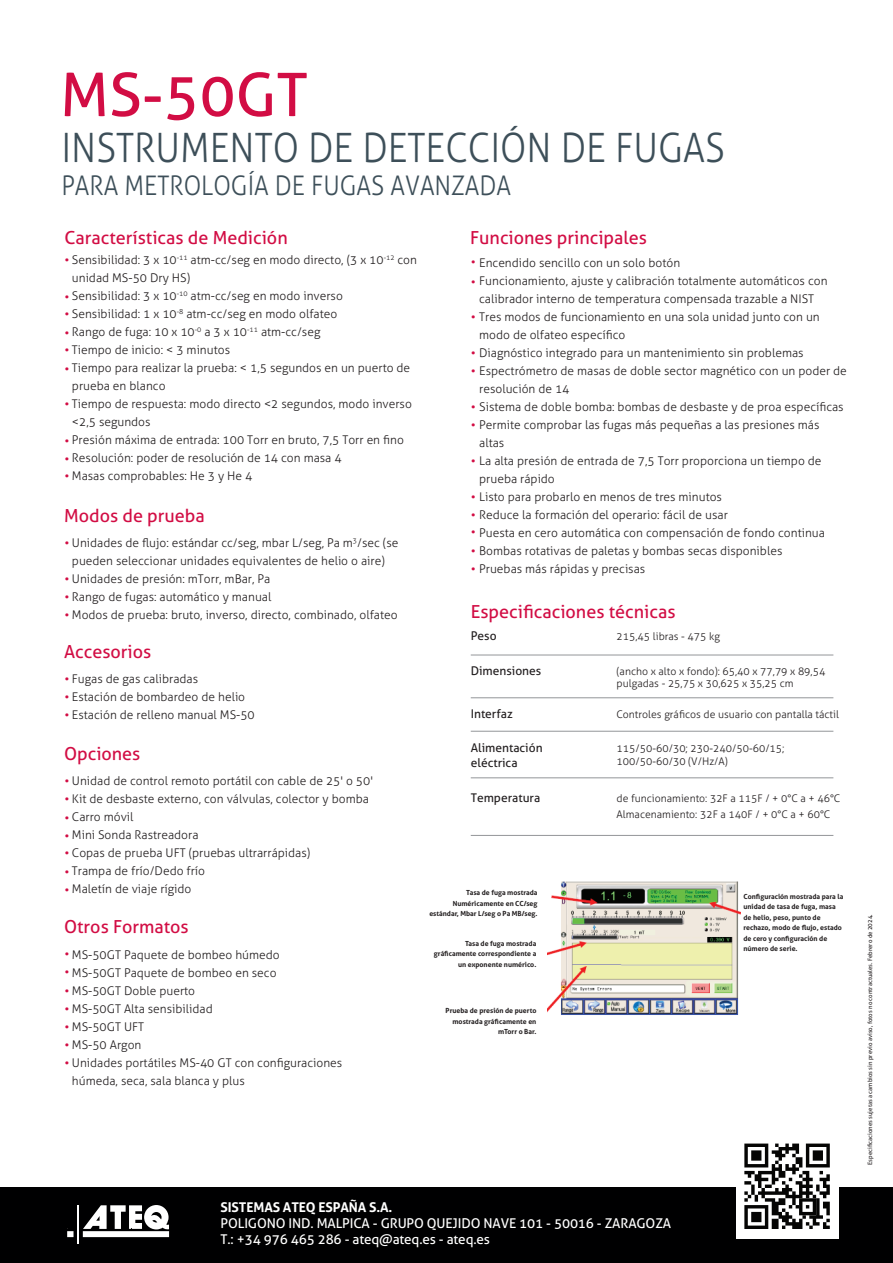
<style>
.page{position:relative;width:893px;height:1263px;background:#fff}
.page>*{position:absolute;margin:0;border:0;box-sizing:border-box;transform-origin:0 0}
.t1{font:60px "Aller";color:#d20d44}
.t2{font:300 40.5px "Aller";color:#3d4f59;scale:.9 1}
.t3{font:300 27px "Aller";color:#3d4f59;scale:.9 1}
.t4{font:18px "Aller";color:#d20d44}
.t5{font:13.5px/16.2px "Aller";letter-spacing:-.01em;color:#fff}
.t6{font:300 13.5px/18px "Aller";color:#d20d44}
.t7{font:700 13.5px "Aller";letter-spacing:-.01em;color:#fff}
.t8{font:300 12px/18px "Aller";color:#231f20}
.t9{font:12px/14.4px "Aller";color:#231f20}
.t10{font:300 10.5px/12.6px "Aller";color:#231f20}
.t11{font:700 7.05px/10.5px "Aller";color:#231f20;text-align:right}
.t12{font:6px "Aller";color:#231f20}
</style>
<div class="page">
<img style="left:547px;top:881px;width:194px;height:134px">
<hr style="left:471px;top:655px;width:362px;height:1px;background:#939598">
<hr style="left:471px;top:697px;width:362px;height:1px;background:#939598">
<hr style="left:471px;top:731px;width:362px;height:1px;background:#939598">
<hr style="left:471px;top:777px;width:362px;height:1px;background:#939598">
<hr style="left:471px;top:835px;width:362px;height:1px;background:#939598">
<div style="left:0;top:1187px;width:893px;height:76px;background:#000001"></div>
<div style="left:736px;top:1137px;width:102px;height:102px;background:#fff"></div>
<hr style="left:77px;top:1205px;width:2px;height:39px;background:#fff">
<svg style="left:67px;top:1205px;width:102px;height:32px"></svg>
<svg style="left:744px;top:1143px;width:86px;height:86px"></svg>
<h1 class="t1" style="left:60px;top:58px;width:249px">MS-50GT</h1>
<h2 class="t2" style="left:61px;top:124px;width:739px">INSTRUMENTO DE DETECCIÓN DE FUGAS</h2>
<h3 class="t3" style="left:61px;top:169px;width:501px">PARA METROLOGÍA DE FUGAS AVANZADA</h3>
<h3 class="t4" style="left:64px;top:226px;width:225px">Características de Medición</h3>
<p class="t8" style="left:72px;top:251px;width:347px">Sensibilidad: 3 x 10<sup>-11</sup> atm-cc/seg en modo directo, (3 x 10<sup>-12</sup> con unidad MS-50 Dry HS)<br>Sensibilidad: 3 x 10<sup>-10</sup> atm-cc/seg en modo inverso<br>Sensibilidad: 1 x 10<sup>-8</sup> atm-cc/seg en modo olfateo<br>Rango de fuga: 10 x 10<sup>-0</sup> a 3 x 10<sup>-11</sup> atm-cc/seg<br>Tiempo de inicio: &lt; 3 minutos<br>Tiempo para realizar la prueba: &lt; 1,5 segundos en un puerto de prueba en blanco<br>Tiempo de respuesta: modo directo &lt;2 segundos, modo inverso &lt;2,5 segundos<br>Presión máxima de entrada: 100 Torr en bruto, 7,5 Torr en fino Resolución: poder de resolución de 14 con masa 4<br>Masas comprobables: He 3 y He 4</p>
<p class="t6" style="left:65px;top:252px;width:7px">•</p>
<p class="t6" style="left:65px;top:288px;width:7px">•</p>
<p class="t6" style="left:65px;top:324px;width:7px;line-height:17.4px">• •</p>
<p class="t6" style="left:65px;top:306px;width:7px">•</p>
<p class="t6" style="left:65px;top:360px;width:7px">•</p>
<p class="t6" style="left:65px;top:395px;width:7px">•</p>
<p class="t6" style="left:65px;top:432px;width:7px">•</p>
<p class="t6" style="left:65px;top:450px;width:7px">•</p>
<p class="t6" style="left:65px;top:467px;width:7px">•</p>
<h3 class="t4" style="left:64px;top:504px;width:142px">Modos de prueba</h3>
<p class="t8" style="left:72px;top:533px;width:328px">Unidades de flujo: estándar cc/seg, mbar L/seg, Pa m<sup>3</sup>/sec (se pueden seleccionar unidades equivalentes de helio o aire)<br>Unidades de presión: mTorr, mBar, Pa<br>Rango de fugas: automático y manual<br>Modos de prueba: bruto, inverso, directo, combinado, olfateo</p>
<p class="t6" style="left:65px;top:534px;width:7px">•</p>
<p class="t6" style="left:65px;top:570px;width:7px">•</p>
<p class="t6" style="left:65px;top:606px;width:7px">•</p>
<p class="t6" style="left:65px;top:588px;width:7px">•</p>
<h3 class="t4" style="left:64px;top:640px;width:89px">Accesorios</h3>
<p class="t8" style="left:72px;top:669px;width:184px">Fugas de gas calibradas<br>Estación de bombardeo de helio<br>Estación de relleno manual MS-50</p>
<p class="t6" style="left:65px;top:670px;width:7px">•</p>
<p class="t6" style="left:65px;top:688px;width:7px">•</p>
<p class="t6" style="left:65px;top:706px;width:7px">•</p>
<h3 class="t4" style="left:64px;top:743px;width:78px">Opciones</h3>
<p class="t8" style="left:72px;top:772px;width:302px">Unidad de control remoto portátil con cable de 25' o 50' Kit de desbaste externo, con válvulas, colector y bomba Carro móvil<br>Mini Sonda Rastreadora<br>Copas de prueba UFT (pruebas ultrarrápidas)<br>Trampa de frío/Dedo frío<br>Maletín de viaje rígido</p>
<p class="t6" style="left:65px;top:772px;width:7px">•</p>
<p class="t6" style="left:65px;top:790px;width:7px">•</p>
<p class="t6" style="left:65px;top:809px;width:7px;line-height:17.5px;text-align:justify">• • •</p>
<p class="t6" style="left:65px;top:863px;width:7px">• •</p>
<h3 class="t4" style="left:64px;top:916px;width:126px">Otros Formatos</h3>
<p class="t8" style="left:72px;top:945px;width:272px">MS-50GT Paquete de bombeo húmedo<br>MS-50GT Paquete de bombeo en seco<br>MS-50GT Doble puerto<br>MS-50GT Alta sensibilidad<br>MS-50GT UFT<br>MS-50 Argon<br>Unidades portátiles MS-40 GT con configuraciones húmeda, seca, sala blanca y plus</p>
<p class="t6" style="left:65px;top:946px;width:7px">•</p>
<p class="t6" style="left:65px;top:964px;width:7px">•</p>
<p class="t6" style="left:65px;top:982px;width:7px;text-align:justify">• • • • •</p>
<h3 class="t4" style="left:470px;top:226px;width:178px">Funciones principales</h3>
<p class="t8" style="left:479px;top:254px;width:369px">Encendido sencillo con un solo botón<br>Funcionamiento, ajuste y calibración totalmente automáticos con calibrador interno de temperatura compensada trazable a NIST<br>Tres modos de funcionamiento en una sola unidad junto con un modo de olfateo específico<br>Diagnóstico integrado para un mantenimiento sin problemas Espectrómetro de masas de doble sector magnético con un poder de resolución de 14<br>Sistema de doble bomba: bombas de desbaste y de proa específicas Permite comprobar las fugas más pequeñas a las presiones más altas<br>La alta presión de entrada de 7,5 Torr proporciona un tiempo de prueba rápido<br>Listo para probarlo en menos de tres minutos<br>Reduce la formación del operario: fácil de usar<br>Puesta en cero automática con compensación de fondo continua Bombas rotativas de paletas y bombas secas disponibles<br>Pruebas más rápidas y precisas</p>
<p class="t6" style="left:471px;top:254px;width:7px">•</p>
<p class="t6" style="left:471px;top:273px;width:7px">•</p>
<p class="t6" style="left:471px;top:308px;width:7px">•</p>
<p class="t6" style="left:471px;top:344px;width:7px">•</p>
<p class="t6" style="left:471px;top:362px;width:7px">•</p>
<p class="t6" style="left:471px;top:398px;width:7px">•</p>
<p class="t6" style="left:471px;top:416px;width:7px">•</p>
<p class="t6" style="left:471px;top:452px;width:7px">•</p>
<p class="t6" style="left:471px;top:489px;width:7px">• •</p>
<p class="t6" style="left:471px;top:523px;width:7px">•</p>
<p class="t6" style="left:471px;top:542px;width:7px">• •</p>
<h3 class="t4" style="left:471px;top:600px;width:206px">Especificaciones técnicas</h3>
<p class="t9" style="left:471px;top:629px;width:27px">Peso</p>
<p class="t10" style="left:617px;top:630px;width:105px">215,45 libras - 475 kg</p>
<p class="t9" style="left:471px;top:663px;width:72px">Dimensiones</p>
<p class="t10" style="left:617px;top:665px;width:210px">(ancho x alto x fondo): 65,40 x 77,79 x 89,54 pulgadas - 25,75 x 30,625 x 35,25 cm</p>
<p class="t9" style="left:471px;top:706px;width:44px">Interfaz</p>
<p class="t10" style="left:616px;top:708px;width:224px">Controles gráficos de usuario con pantalla táctil</p>
<p class="t9" style="left:471px;top:741px;width:73px">Alimentación eléctrica</p>
<p class="t10" style="left:617px;top:742px;width:169px">115/50-60/30; 230-240/50-60/15;<br>100/50-60/30 (V/Hz/A)</p>
<p class="t9" style="left:471px;top:790px;width:71px">Temperatura</p>
<p class="t10" style="left:617px;top:790px;width:225px;line-height:16.5px">de funcionamiento: 32F a 115F / + 0°C a + 46°C<br>Almacenamiento: 32F a 140F / + 0°C a + 60°C</p>
<p class="t11" style="left:429px;top:887px;width:110px">Tasa de fuga mostrada<br>Numéricamente en CC/seg estándar, Mbar L/seg o Pa MB/seg.</p>
<p class="t11" style="left:434px;top:938px;width:104px">Tasa de fuga mostrada gráficamente correspondiente a un exponente numérico.</p>
<p class="t11" style="left:446px;top:1005px;width:92px">Prueba de presión de puerto mostrada gráficamente en mTorr o Bar.</p>
<p class="t11" style="left:743px;top:891px;width:101px;text-align:left">Configuración mostrada para la unidad de tasa de fuga, masa de helio, peso, punto de rechazo, modo de flujo, estado de cero y configuración de número de serie.</p>
<p class="t7" style="left:221px;top:1199px;width:173px">SISTEMAS ATEQ ESPAÑA S.A.</p>
<p class="t5" style="left:221px;top:1215px;width:452px">POLIGONO IND. MALPICA - GRUPO QUEJIDO NAVE 101 - 50016 - ZARAGOZA<br>T.: +34 976 465 286 - ateq@ateq.es - ateq.es</p>
<p class="t12" style="left:866px;top:1165px;width:252px;rotate:-90deg">Especificaciones sujetas a cambios sin previo aviso, fotos no contractuales. Febrero de 2024.</p>
</div>
